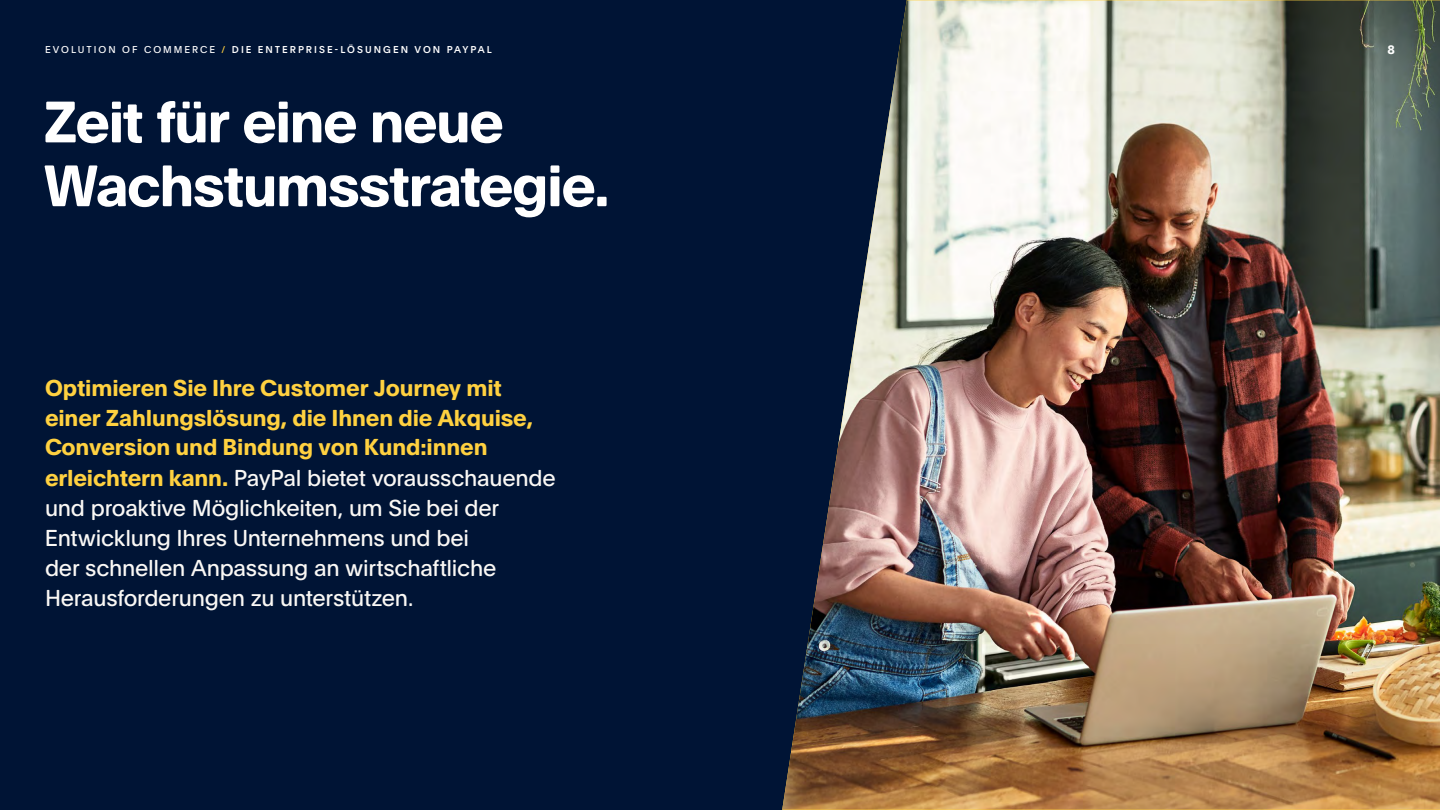
<style>
.page{position:relative;width:1440px;height:810px;background:#001435}
.page>*{position:absolute;margin:0;border:0;box-sizing:border-box;transform-origin:0 0}
.t1{font:700 57px/63.8px "Pay Pal Open";letter-spacing:-.03em;color:#fff}
.t2{font:22.5px/30px "Pay Pal Open";letter-spacing:-.01em;color:#faf8f5}
.t3{font:700 12px "Pay Pal Open";color:#fff}
.t4{font:500 9.75px "Pay Pal Open";letter-spacing:.205em;color:#fff}
.s1{font-weight:400}
.s2{font-weight:400;color:#ffd140}
.s3{font-weight:700;color:#ffd140}
</style>
<div class="page">
<img style="left:782px;top:0;width:658px;height:810px">
<p class="t4" style="left:45px;top:42px;width:448px"><span class="s1">EVOLUTION OF COMMERCE</span> <span class="s2">/</span> DIE ENTERPRISE-LÖSUNGEN VON PAYPAL</p>
<h1 class="t1" style="left:44px;top:86px;width:568px">Zeit für eine neue<br>Wachstumsstrategie.</h1>
<p class="t2" style="left:45px;top:372px;width:512px"><span class="s3">Optimieren Sie Ihre Customer Journey mit einer Zahlungslösung, die Ihnen die Akquise, Conversion und Bindung von Kund:innen erleichtern kann.</span> PayPal bietet vorausschauende und proaktive Möglichkeiten, um Sie bei der Entwicklung Ihres Unternehmens und bei<br>der schnellen Anpassung an wirtschaftliche Herausforderungen zu unterstützen.</p>
<p class="t3" style="left:1388px;top:41px;width:9px">8</p>
</div>
